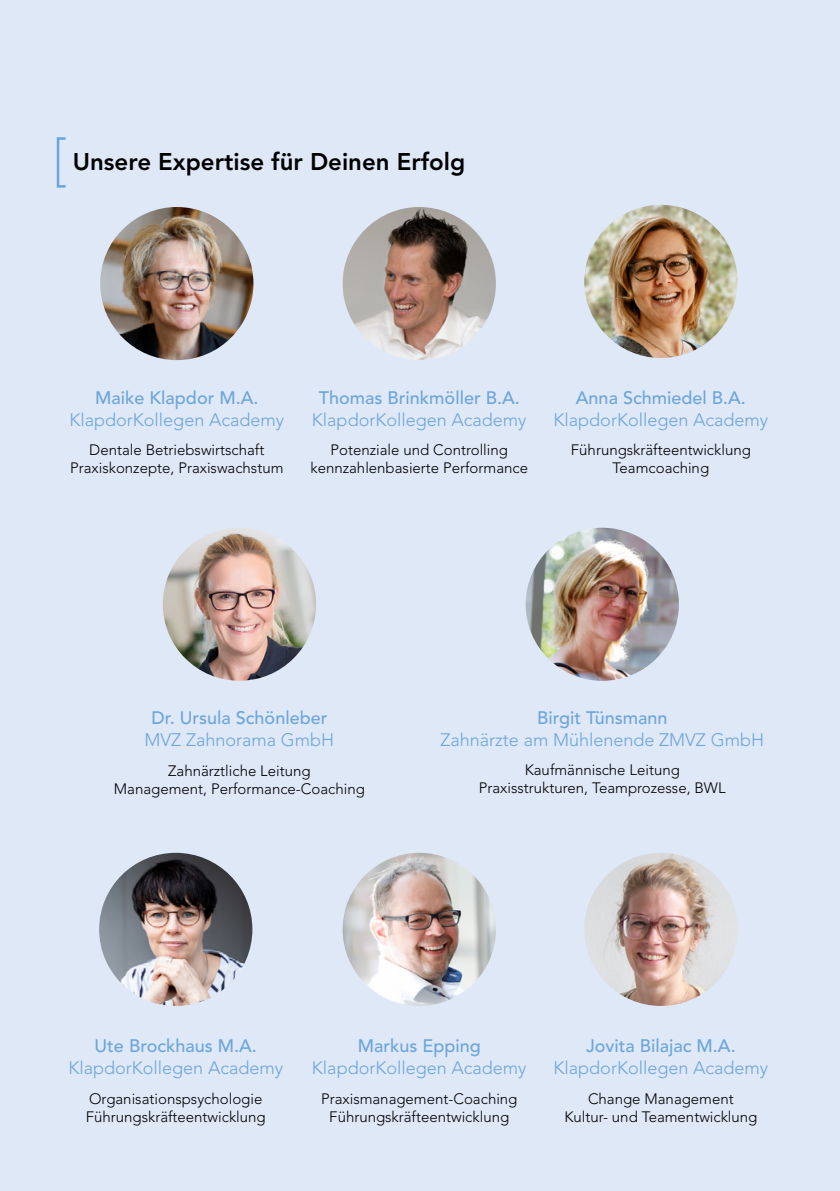
<style>
.page{position:relative;width:840px;height:1191px;background:#fff}
.page>*{position:absolute;margin:0;border:0;box-sizing:border-box;transform-origin:0 0}
.t1{font:800 24px "Avenir LT Pro";color:#000}
.t2{font:300 18px "Avenir LT Pro";color:#6ca5da}
.t3{font:500 18px "Avenir LT Pro";color:#6ca5da}
.t4{font:300 15px/18px "Avenir LT Pro";color:#000;text-align:center}
</style>
<div class="page">
<div style="left:0;top:0;width:839px;height:1191px;background:#dfe8f7"></div>
<img style="left:342px;top:853px;width:153px;height:153px;border-radius:77px">
<img style="left:100px;top:207px;width:153px;height:153px;border-radius:77px">
<img style="left:584px;top:205px;width:153px;height:153px;border-radius:77px">
<div style="left:57px;top:137px;width:10px;height:51px;border:3px solid #6ca5da"></div>
<img style="left:99px;top:853px;width:153px;height:153px;border-radius:77px">
<img style="left:525px;top:528px;width:153px;height:153px;border-radius:77px">
<img style="left:584px;top:853px;width:153px;height:153px;border-radius:77px">
<img style="left:342px;top:207px;width:153px;height:153px;border-radius:77px">
<img style="left:163px;top:527px;width:153px;height:154px;border-radius:77px">
<h1 class="t1" style="left:73px;top:148px;width:394px">Unsere Expertise für Deinen Erfolg</h1>
<p class="t3" style="left:95px;top:386px;width:164px">Maike Klapdor M.A.</p>
<p class="t2" style="left:69px;top:409px;width:216px">KlapdorKollegen Academy</p>
<p class="t4" style="left:70px;top:441px;width:215px">Dentale Betriebswirtschaft<br>Praxiskonzepte, Praxiswachstum</p>
<p class="t3" style="left:318px;top:386px;width:202px">Thomas Brinkmöller B.A.</p>
<p class="t2" style="left:312px;top:409px;width:216px">KlapdorKollegen Academy</p>
<p class="t4" style="left:310px;top:441px;width:219px">Potenziale und Controlling kennzahlenbasierte Performance</p>
<p class="t3" style="left:575px;top:387px;width:171px">Anna Schmiedel B.A.</p>
<p class="t2" style="left:553px;top:409px;width:216px">KlapdorKollegen Academy</p>
<p class="t4" style="left:570px;top:441px;width:181px">Führungskräfteentwicklung<br>Teamcoaching</p>
<p class="t3" style="left:151px;top:707px;width:177px">Dr. Ursula Schönleber</p>
<p class="t2" style="left:144px;top:729px;width:191px">MVZ Zahnorama GmbH</p>
<p class="t4" style="left:114px;top:761px;width:252px">Zahnärztliche Leitung<br>Management, Performance-Coaching</p>
<p class="t3" style="left:537px;top:706px;width:132px">Birgit Tünsmann</p>
<p class="t2" style="left:440px;top:729px;width:325px">Zahnärzte am Mühlenende ZMVZ GmbH</p>
<p class="t4" style="left:478px;top:761px;width:248px">Kaufmännische Leitung<br>Praxisstrukturen, Teamprozesse, BWL</p>
<p class="t3" style="left:95px;top:1035px;width:164px">Ute Brockhaus M.A.</p>
<p class="t2" style="left:68px;top:1057px;width:216px">KlapdorKollegen Academy</p>
<p class="t4" style="left:86px;top:1089px;width:181px;text-align:left">Organisationspsychologie<br>Führungskräfteentwicklung</p>
<p class="t3" style="left:357px;top:1035px;width:124px">Markus Epping</p>
<p class="t2" style="left:312px;top:1057px;width:216px">KlapdorKollegen Academy</p>
<p class="t4" style="left:321px;top:1089px;width:198px">Praxismanagement-Coaching<br>Führungskräfteentwicklung</p>
<p class="t3" style="left:586px;top:1035px;width:151px">Jovita Bilajac M.A.</p>
<p class="t2" style="left:553px;top:1057px;width:216px">KlapdorKollegen Academy</p>
<p class="t4" style="left:564px;top:1089px;width:194px">Change Management<br>Kultur- und Teamentwicklung</p>
</div>
